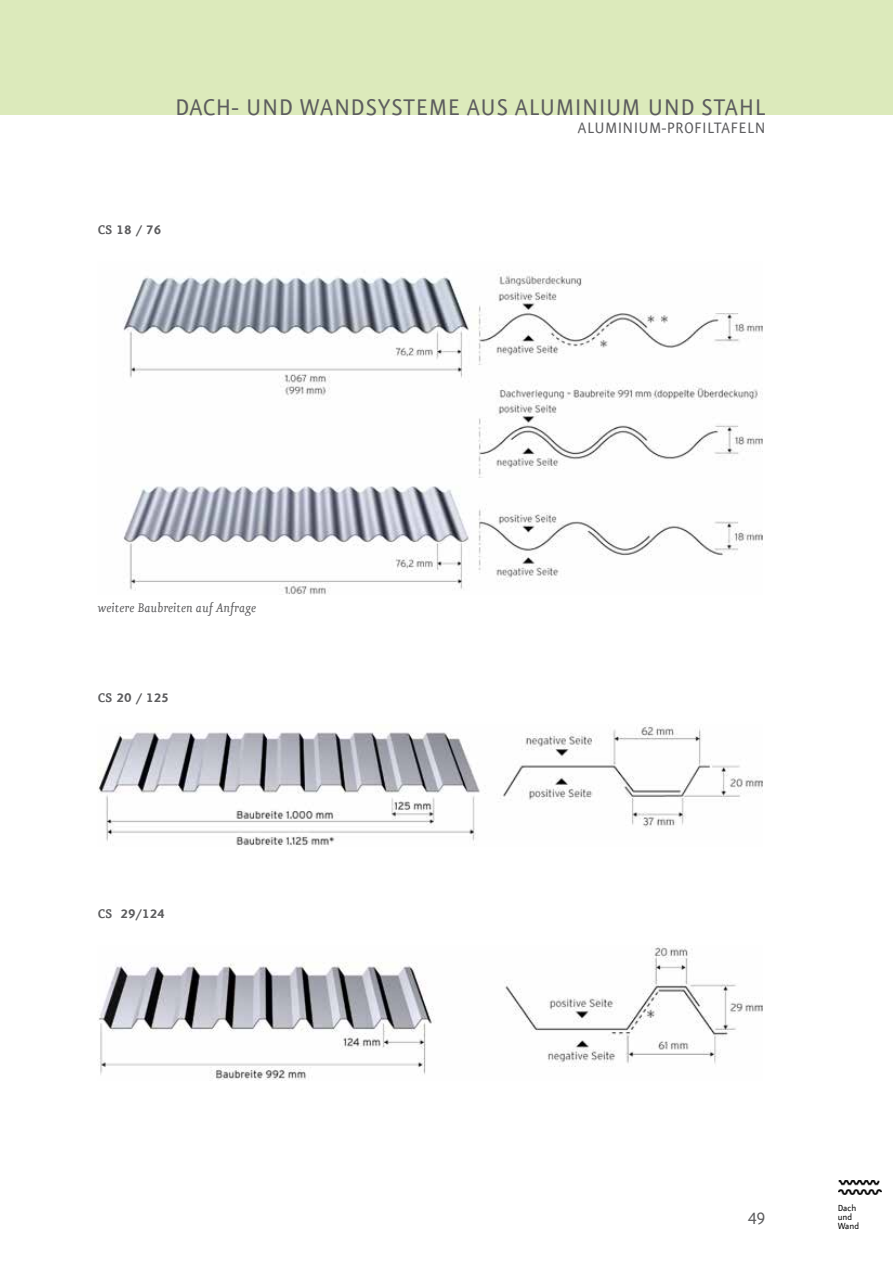
<style>
.page{position:relative;width:893px;height:1263px;background:#fff}
.page>*{position:absolute;margin:0;border:0;box-sizing:border-box;transform-origin:0 0}
.t1{font:27px "CSP Eureka Sans Regular Caps";letter-spacing:.02em;color:#5d5d5f}
.t2{font:19.5px "CSP Eureka Sans Regular Caps";color:#5d5d5f}
.t3{font:18px "CSP Eureka Sans Regular Caps";letter-spacing:.02em;color:#5d5d5f}
.t4{font:15px "CSP Eureka Italic";color:#5d5d5f}
.t5{font:15px "CSP Eureka Bold";color:#5d5d5f}
.t6{font:10.5px/9px "CSP Eureka Sans Regular";color:#000}
</style>
<div class="page">
<div style="left:0;top:0;width:893px;height:115px;background:#dceabb"></div>
<img style="left:839px;top:1180px;width:42px;height:15px">
<img style="left:123px;top:274px;width:639px;height:320px">
<img style="left:98px;top:724px;width:664px;height:122px">
<img style="left:98px;top:945px;width:664px;height:135px">
<p class="t1" style="left:175px;top:94px;width:592px">DACH- UND WANDSYSTEME AUS ALUMINIUM UND STAHL</p>
<p class="t5" style="left:98px;top:223px;width:65px">CS 18 / 76</p>
<p class="t4" style="left:98px;top:601px;width:160px">weitere Baubreiten auf Anfrage</p>
<p class="t5" style="left:98px;top:691px;width:72px">CS 20 / 125</p>
<p class="t5" style="left:98px;top:907px;width:68px">CS 29/124</p>
<p class="t3" style="left:578px;top:120px;width:189px">ALUMINIUM-PROFILTAFELN</p>
<p class="t2" style="left:748px;top:1209px;width:19px">49</p>
<p class="t6" style="left:838px;top:1204px;width:23px">Dach und<br>Wand</p>
</div>
